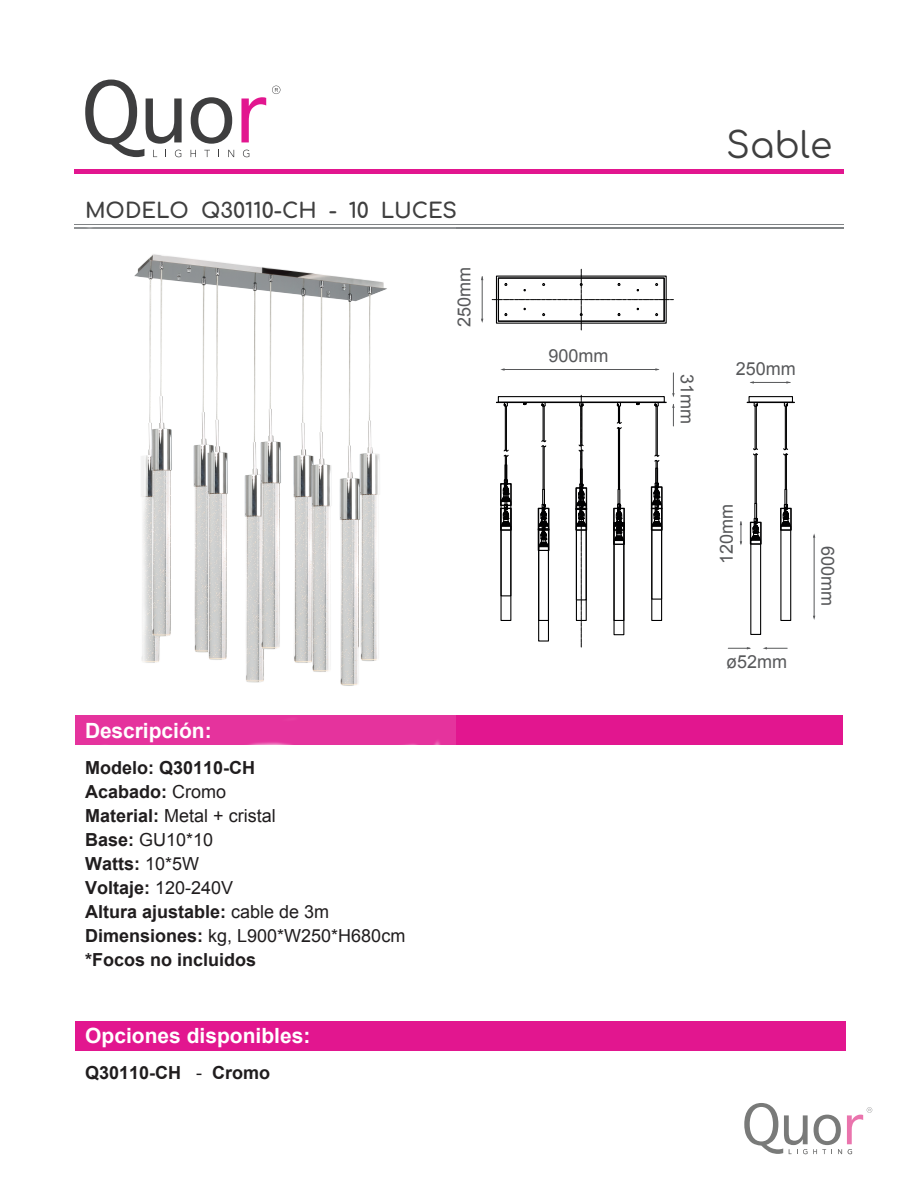
<style>
.page{position:relative;width:918px;height:1188px;background:#fff}
.page>*{position:absolute;margin:0;border:0;box-sizing:border-box;transform-origin:0 0}
.t1{font:36px "Comfortaa";color:#3f3f3f}
.t2{font:700 21px "Arial";color:#fff}
.t3{font:700 21px "Comfortaa";color:#3f3f3f}
.t4{font:700 18px/24px "Arial";color:#201d1e}
.t5{font:18px "Arial";color:#57585a}
.s1{font-weight:400}
</style>
<div class="page">
<hr style="left:74px;top:169px;width:770px;height:4px;background:#e2168f">
<hr style="left:74px;top:227px;width:770px;height:1px;background:#808385">
<hr style="left:74px;top:224px;width:770px;height:1px;background:#808385">
<div style="left:75px;top:715px;width:768px;height:30px;background:#e2168f"></div>
<svg style="left:241px;top:97px;width:25px;height:45px"></svg>
<svg style="left:191px;top:97px;width:41px;height:47px"></svg>
<svg style="left:85px;top:80px;width:97px;height:77px"></svg>
<svg style="left:191px;top:150px;width:5px;height:7px"></svg>
<svg style="left:204px;top:150px;width:6px;height:7px"></svg>
<svg style="left:228px;top:150px;width:6px;height:7px"></svg>
<svg style="left:243px;top:150px;width:6px;height:7px"></svg>
<svg style="left:272px;top:86px;width:8px;height:8px"></svg>
<div style="left:75px;top:1021px;width:771px;height:29px;background:#e2168f"></div>
<svg style="left:744px;top:1103px;width:128px;height:51px"></svg>
<svg style="left:728px;top:647px;width:23px;height:2px"></svg>
<svg style="left:763px;top:647px;width:24px;height:2px"></svg>
<hr style="left:751px;top:382px;width:39px;height:1px;background:#57585a">
<hr style="left:814px;top:536px;width:1px;height:81px;background:#57585a">
<div style="left:747px;top:402px;width:48px;height:1px;border:1px solid #000001"></div>
<div style="left:749px;top:396px;width:44px;height:7px;border:1px solid #000001"></div>
<svg style="left:492px;top:269px;width:181px;height:61px"></svg>
<svg style="left:496px;top:368px;width:179px;height:279px"></svg>
<div style="left:651px;top:504px;width:11px;height:96px;border:1px solid #000001"></div>
<hr style="left:756px;top:406px;width:1px;height:43px;background:#000001">
<hr style="left:755px;top:406px;width:1px;height:44px;background:#000001">
<svg style="left:753px;top:402px;width:6px;height:6px"></svg>
<svg style="left:753px;top:447px;width:5px;height:9px"></svg>
<hr style="left:755px;top:455px;width:1px;height:48px;background:#000001">
<hr style="left:756px;top:454px;width:1px;height:49px;background:#000001">
<div style="left:754px;top:503px;width:3px;height:16px;border:1px solid #000001"></div>
<div style="left:750px;top:540px;width:11px;height:95px;border:1px solid #000001"></div>
<hr style="left:786px;top:406px;width:1px;height:43px;background:#000001">
<hr style="left:785px;top:406px;width:1px;height:44px;background:#000001">
<svg style="left:783px;top:402px;width:6px;height:6px"></svg>
<svg style="left:783px;top:447px;width:6px;height:9px"></svg>
<hr style="left:785px;top:455px;width:1px;height:34px;background:#000001">
<hr style="left:786px;top:454px;width:1px;height:35px;background:#000001">
<div style="left:784px;top:489px;width:3px;height:16px;border:1px solid #000001"></div>
<svg style="left:740px;top:504px;width:52px;height:41px"></svg>
<div style="left:780px;top:526px;width:11px;height:95px;border:1px solid #000001"></div>
<hr style="left:482px;top:277px;width:1px;height:44px;background:#57585a">
<img style="left:74px;top:227px;width:381px;height:518px">
<p class="t3" style="left:85px;top:191px;width:373px">MODELO Q30110-CH - 10 LUCES</p>
<p class="t5" style="left:452px;top:327px;width:62px;rotate:-90deg">250mm</p>
<p class="t2" style="left:85px;top:716px;width:128px">Descripción:</p>
<p class="t4" style="left:85px;top:757px;width:322px">Modelo: Q30110-CH<br>Acabado: <span class="s1">Cromo<br></span>Material: <span class="s1">Metal + cristal<br></span>Base: <span class="s1">GU10*10<br></span>Watts: <span class="s1">10*5W<br></span>Voltaje: <span class="s1">120-240V<br></span>Altura ajustable: <span class="s1">cable de 3m<br></span>Dimensiones: <span class="s1">kg, L900*W250*H680cm </span>*Focos no incluidos</p>
<p class="t2" style="left:85px;top:1022px;width:227px">Opciones disponibles:</p>
<p class="t4" style="left:85px;top:1061px;width:187px">Q30110-CH <span class="s1">-</span> Cromo</p>
<h1 class="t1" style="left:726px;top:113px;width:107px">Sable</h1>
<p class="t5" style="left:549px;top:344px;width:62px">900mm</p>
<p class="t5" style="left:699px;top:374px;width:52px;rotate:90deg">31mm</p>
<p class="t5" style="left:736px;top:357px;width:62px">250mm</p>
<p class="t5" style="left:715px;top:564px;width:62px;rotate:-90deg">120mm</p>
<p class="t5" style="left:726px;top:650px;width:63px">ø52mm</p>
<p class="t5" style="left:840px;top:546px;width:62px;rotate:90deg">600mm</p>
</div>
